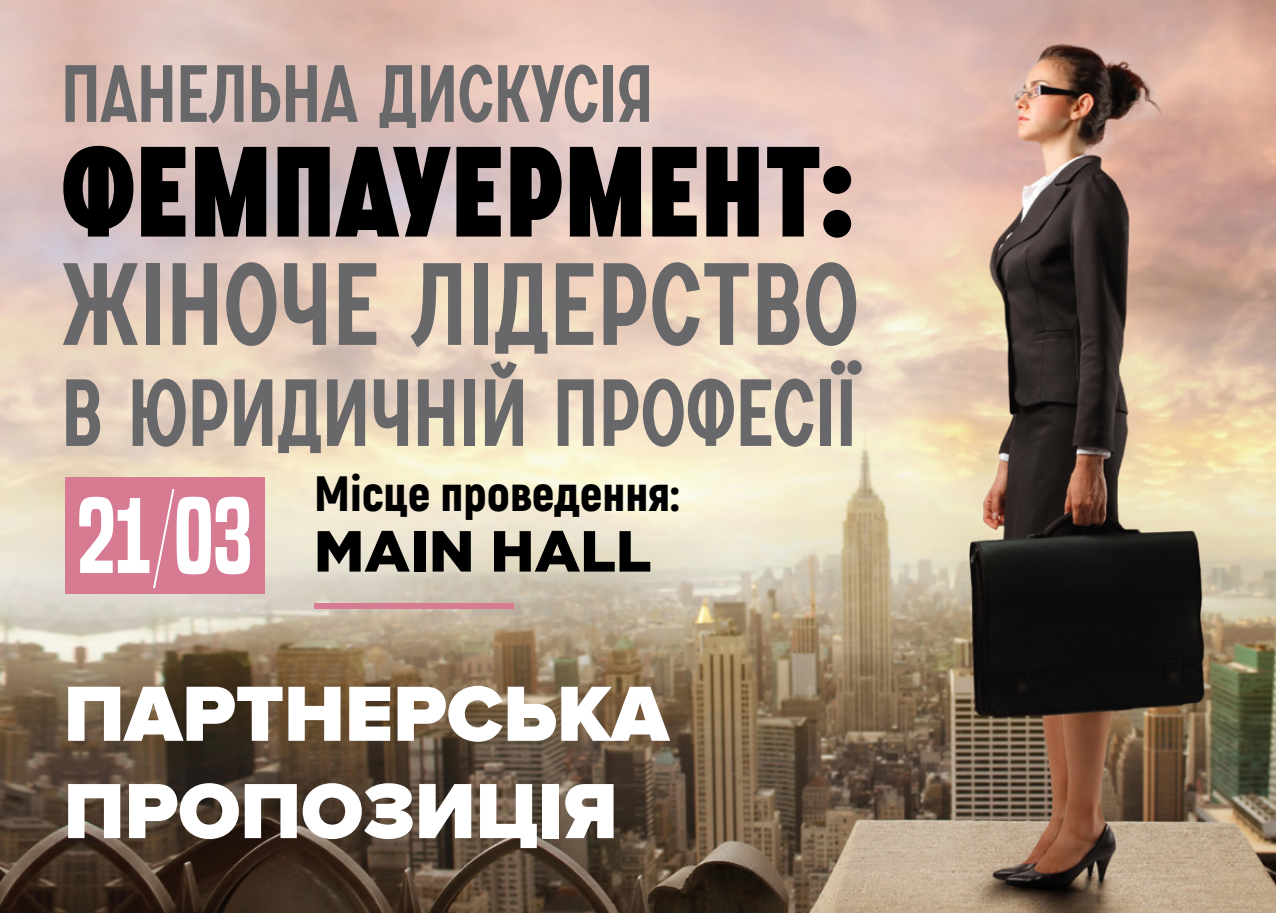
<style>
.page{position:relative;width:1276px;height:913px;background:#fff}
.page>*{position:absolute;margin:0;border:0;box-sizing:border-box;transform-origin:0 0}
.t1{font:800 125.77px "SONGER Condensed";color:#000}
.t2{font:500 114.75px "SONGER Condensed";letter-spacing:.005em;color:#68676a}
.t3{font:500 93.38px "SONGER Condensed";color:#68676a}
.t4{font:900 81px/97.2px "Proxima Nova";color:#fff}
.t5{font:500 79.42px "SONGER Condensed";color:#68676a}
.t6{font:900 57.82px "Gotham Pro";color:#000}
.t7{font:900 49.5px "Akrobat";color:#000}
.s1{font-family:"Built Titling Sb";font-weight:400;font-size:99px;color:#fff}
.s2{font-family:"Built Titling El";font-weight:400;font-size:99px;color:#fff}
</style>
<div class="page">
<img style="left:0;top:0;width:1276px;height:912px">
<div style="left:314px;top:603px;width:200px;height:5px;background:#d77b93"></div>
<div style="left:65px;top:477px;width:200px;height:116px;background:#d77b93"></div>
<p class="t5" style="left:61px;top:43px;width:593px">ПАНЕЛЬНА ДИСКУСІЯ</p>
<p class="t1" style="left:61px;top:109px;width:793px">ФЕМПАУЕРМЕНТ:</p>
<p class="t2" style="left:61px;top:231px;width:799px">ЖІНОЧЕ ЛІДЕРСТВО</p>
<p class="t3" style="left:61px;top:353px;width:797px">В ЮРИДИЧНІЙ ПРОФЕСІЇ</p>
<p class="t7" style="left:314px;top:461px;width:367px">Місце проведення:</p>
<p class="t6" style="left:77px;top:517px;width:576px"><span class="s1">21</span><span class="s2">/</span><span class="s1">03</span> MAIN HALL</p>
<p class="t4" style="left:64px;top:667px;width:606px">ПАРТНЕРСЬКА<br>ПРОПОЗИЦІЯ</p>
</div>
